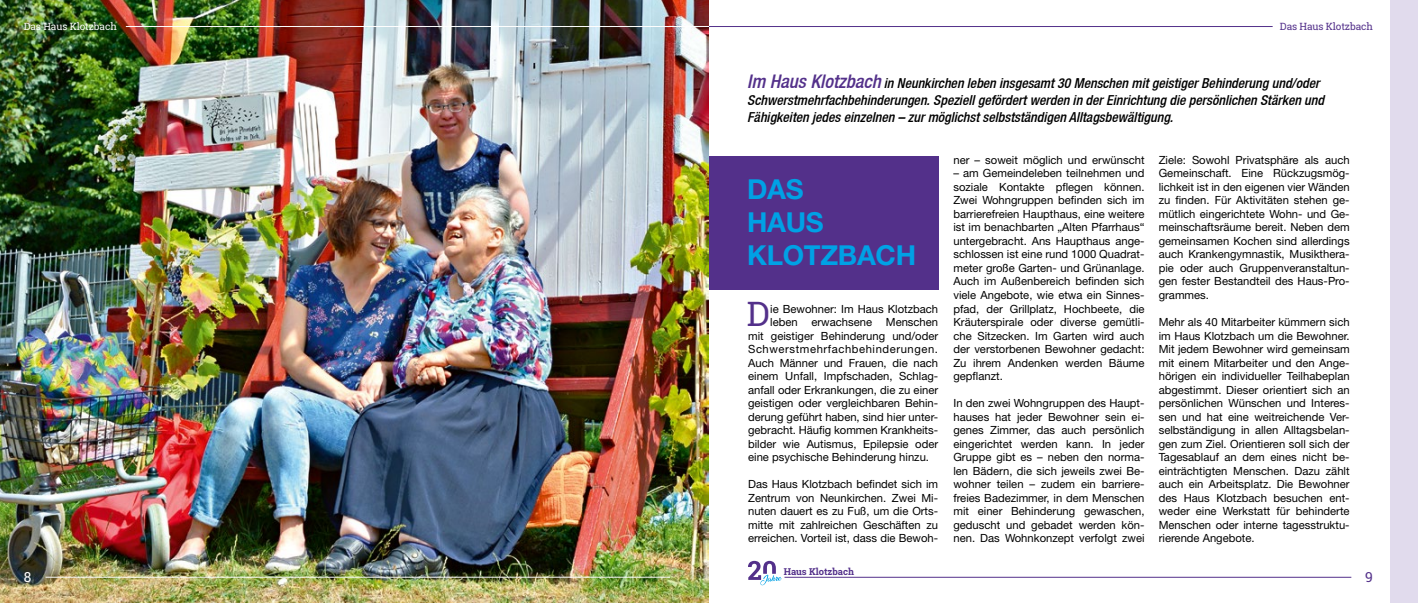
<style>
.page{position:relative;width:1418px;height:603px;background:#fff}
.page>*{position:absolute;margin:0;border:0;box-sizing:border-box;transform-origin:0 0}
.t1{font:33.62px "Roboto Slab";color:#53308a}
.t2{font:700 27.5px/33px "Helvetica Neue LT Pro";letter-spacing:-.01em;color:#00a1e5}
.t3{font:italic 500 condensed 13.75px/16.5px "Helvetica Neue LT";color:#000}
.t4{font:13.75px "Roboto Slab";color:#fff}
.t5{font:13.75px "Roboto Slab";color:#53308a}
.t6{font:11.25px/13.5px "Helvetica Neue LT Std";color:#000;text-align:justify}
.t7{font:11.25px "Helvetica Neue LT Std";letter-spacing:.05em;color:#000}
.t8{font:10px "Roboto Slab";letter-spacing:-.01em;color:#fff}
.t9{font:10px "Roboto Slab";letter-spacing:-.01em;color:#53308a}
.t10{font:700 9.38px "Roboto Slab";color:#53308a}
.s1{font-size:18.75px;color:#53308a}
</style>
<div class="page">
<svg style="left:748px;top:560px;width:33px;height:25px"></svg>
<hr style="left:784px;top:576px;width:567px;height:1px;background:#53308a">
<img style="left:0;top:0;width:709px;height:602px">
<hr style="left:709px;top:26px;width:563px;height:1px;background:#53308a">
<hr style="left:126px;top:26px;width:583px;height:1px;background:#fff">
<hr style="left:46px;top:576px;width:624px;height:1px;background:#fff">
<div style="left:709px;top:156px;width:229px;height:133px;background:#53308a"></div>
<div style="left:1390px;top:0;width:27px;height:602px;background:#e1dbed"></div>
<p class="t8" style="left:24px;top:19px;width:95px">Das Haus Klotzbach</p>
<p class="t9" style="left:1279px;top:19px;width:95px">Das Haus Klotzbach</p>
<p class="t3" style="left:747px;top:75px;width:578px"><span class="s1">Im Haus Klotzbach</span> in Neunkirchen leben insgesamt 30 Menschen mit geistiger Behinderung und/oder<br>Schwerstmehrfachbehinderungen. Speziell gefördert werden in der Einrichtung die persönlichen Stärken und<br>Fähigkeiten jedes einzelnen – zur möglichst selbstständigen Alltagsbewältigung.</p>
<h2 class="t2" style="left:747px;top:172px;width:170px">DAS<br>HAUS<br>KLOTZBACH</h2>
<h1 class="t1" style="left:747px;top:291px;width:25px">D</h1>
<p class="t6" style="left:770px;top:301px;width:169px">ie Bewohner: Im Haus Klotzbach</p>
<p class="t6" style="left:770px;top:315px;width:169px">leben erwachsene Menschen</p>
<p class="t6" style="left:748px;top:328px;width:192px">mit geistiger Behinderung und/oder</p>
<p class="t7" style="left:748px;top:342px;width:191px">Schwerstmehrfachbehinderungen.</p>
<p class="t6" style="left:748px;top:355px;width:192px">Auch Männer und Frauen, die nach</p>
<p class="t6" style="left:748px;top:369px;width:192px">einem Unfall, Impfschaden, Schlag-</p>
<p class="t6" style="left:748px;top:382px;width:192px">anfall oder Erkrankungen, die zu einer</p>
<p class="t6" style="left:748px;top:396px;width:191px">geistigen oder vergleichbaren Behin-</p>
<p class="t6" style="left:748px;top:409px;width:192px">derung geführt haben, sind hier unter-</p>
<p class="t6" style="left:748px;top:423px;width:192px">gebracht. Häufig kommen Krankheits-</p>
<p class="t6" style="left:748px;top:436px;width:192px">bilder wie Autismus, Epilepsie oder</p>
<p class="t6" style="left:748px;top:450px;width:182px">eine psychische Behinderung hinzu.</p>
<p class="t6" style="left:748px;top:477px;width:192px">Das Haus Klotzbach befindet sich im Zentrum von Neunkirchen. Zwei Mi&shy;nuten dauert es zu Fuß, um die Orts&shy;mitte mit zahlreichen Geschäften zu erreichen. Vorteil ist, dass die Bewoh-</p>
<p class="t6" style="left:953px;top:153px;width:193px">ner – soweit möglich und erwünscht</p>
<p class="t6" style="left:953px;top:166px;width:193px">– am Gemeindeleben teilnehmen und soziale Kontakte pflegen können.<br>Zwei Wohngruppen befinden sich im barrierefreien Haupthaus, eine weitere ist im benachbarten „Alten Pfarrhaus“ untergebracht. Ans Haupthaus ange&shy;schlossen ist eine rund 1000 Quadrat&shy;meter große Garten- und Grünanlage.<br>Auch im Außenbereich befinden sich viele Angebote, wie etwa ein Sinnes&shy;pfad, der Grillplatz, Hochbeete, die Kräuterspirale oder diverse gemütli&shy;che Sitzecken. Im Garten wird auch der verstorbenen Bewohner gedacht:<br>Zu ihrem Andenken werden Bäume gepflanzt.</p>
<p class="t6" style="left:953px;top:396px;width:193px">In den zwei Wohngruppen des Haupt&shy;hauses hat jeder Bewohner sein ei&shy;genes Zimmer, das auch persönlich eingerichtet werden kann. In jeder Gruppe gibt es – neben den norma&shy;len Bädern, die sich jeweils zwei Be&shy;wohner teilen – zudem ein barriere&shy;freies Badezimmer, in dem Menschen mit einer Behinderung gewaschen, geduscht und gebadet werden kön&shy;nen. Das Wohnkonzept verfolgt zwei</p>
<p class="t6" style="left:1158px;top:153px;width:192px">Ziele: Sowohl Privatsphäre als auch Gemeinschaft. Eine Rückzugsmög&shy;lichkeit ist in den eigenen vier Wänden zu finden. Für Aktivitäten stehen ge&shy;mütlich eingerichtete Wohn- und Ge&shy;meinschaftsräume bereit. Neben dem gemeinsamen Kochen sind allerdings auch Krankengymnastik, Musikthera&shy;pie oder auch Gruppenveranstaltun&shy;gen fester Bestandteil des Haus-Pro&shy;grammes.</p>
<p class="t6" style="left:1158px;top:315px;width:192px">Mehr als 40 Mitarbeiter kümmern sich im Haus Klotzbach um die Bewohner.<br>Mit jedem Bewohner wird gemeinsam mit einem Mitarbeiter und den Ange&shy;hörigen ein individueller Teilhabeplan abgestimmt. Dieser orientiert sich an persönlichen Wünschen und Interes&shy;sen und hat eine weitreichende Ver&shy;selbständigung in allen Alltagsbelan&shy;gen zum Ziel. Orientieren soll sich der Tagesablauf an dem eines nicht be&shy;einträchtigten Menschen. Dazu zählt auch ein Arbeitsplatz. Die Bewohner des Haus Klotzbach besuchen ent&shy;weder eine Werkstatt für behinderte Menschen oder interne tagesstruktu&shy;rierende Angebote.</p>
<p class="t10" style="left:783px;top:564px;width:72px">Haus Klotzbach</p>
<p class="t4" style="left:24px;top:567px;width:9px">8</p>
<p class="t5" style="left:1365px;top:567px;width:9px">9</p>
</div>
